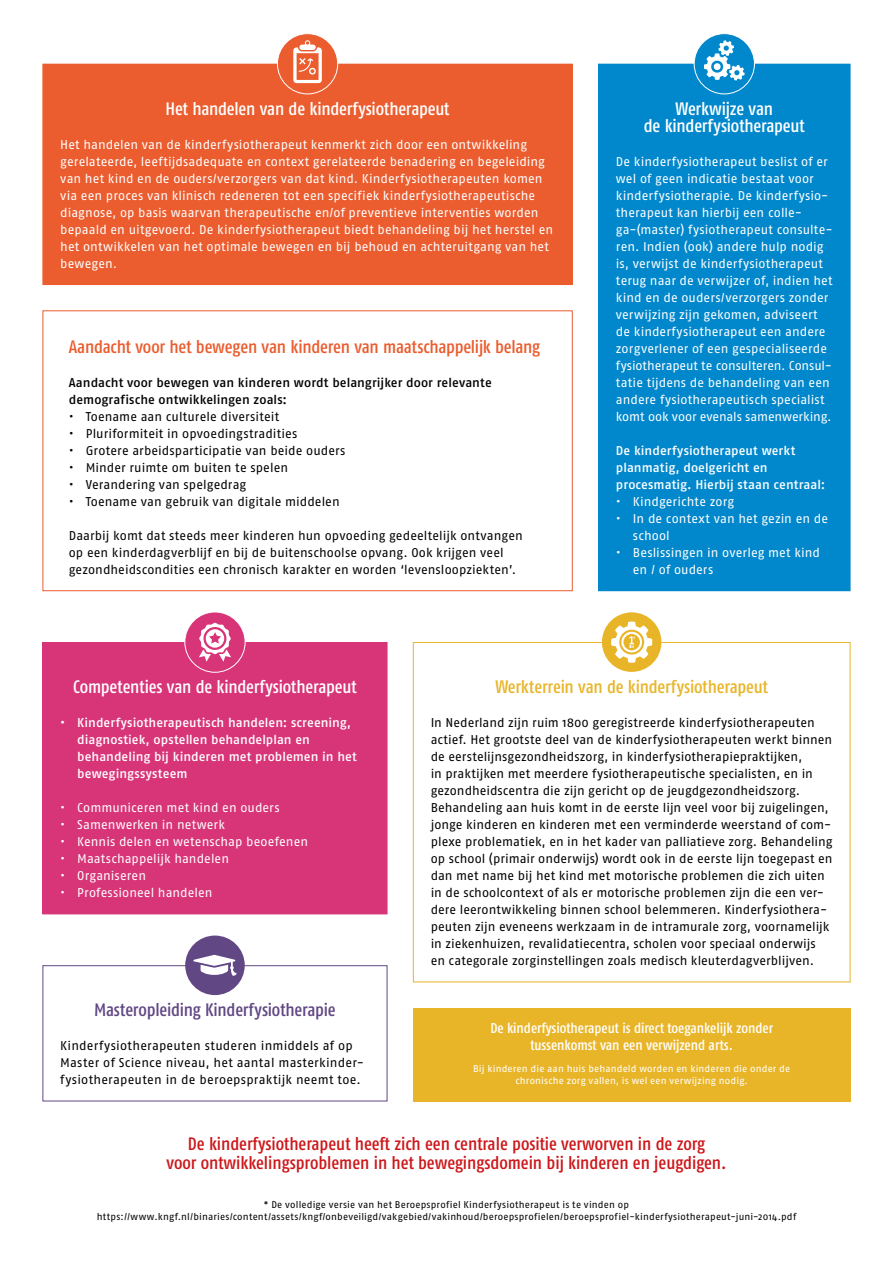
<style>
.page{position:relative;width:893px;height:1263px;background:#fff}
.page>*{position:absolute;margin:0;border:0;box-sizing:border-box;transform-origin:0 0}
.t1{font:500 18px/19.5px "Fago Co Tf";color:#cd171a;text-align:center}
.t2{font:500 18px/17px "Fago Co Tf";letter-spacing:-.015em;color:#fff;text-align:center}
.t3{font:500 18px "Fago Co Tf";letter-spacing:-.015em;color:#eb5c2e}
.t4{font:500 18px "Fago Co Tf";letter-spacing:-.01em;color:#e9b528}
.t5{font:500 18px "Fago Co Tf";letter-spacing:-.015em;color:#614784}
.t6{font:500 14.25px/17px "Fago Co Tf";color:#fff;text-align:center}
.t7{font:12.75px/17px "Fago No";letter-spacing:.005em;color:#000}
.t8{font:12.75px/17px "Fago No";letter-spacing:.005em;color:#fff}
.t9{font:500 12.75px/17px "Fago No";letter-spacing:.005em;color:#fff}
.t10{font:500 12.75px/17px "Fago No";letter-spacing:.005em;color:#000}
.t11{font:9.75px/12px "Fago No";letter-spacing:.02em;color:#000;text-align:center}
.t12{font:9.75px/12px "Fago No";letter-spacing:.015em;color:#fff;text-align:center}
</style>
<div class="page">
<div style="left:43px;top:310px;width:530px;height:281px;border:1px solid #eb5c2e"></div>
<div style="left:43px;top:64px;width:529px;height:221px;background:#eb5c2e"></div>
<div style="left:277px;top:34px;width:61px;height:60px;background:#eb5c2e;border-radius:50%"></div>
<div style="left:277px;top:33px;width:61px;height:61px;border:1px solid #fff;border-radius:50%"></div>
<svg style="left:293px;top:40px;width:29px;height:43px"></svg>
<div style="left:598px;top:64px;width:252px;height:527px;background:#0087cc"></div>
<div style="left:694px;top:34px;width:60px;height:60px;background:#0087cc;border-radius:50%"></div>
<div style="left:694px;top:33px;width:61px;height:61px;border:1px solid #fff;border-radius:50%"></div>
<svg style="left:704px;top:40px;width:41px;height:40px"></svg>
<div style="left:43px;top:642px;width:344px;height:272px;background:#d83478"></div>
<div style="left:185px;top:612px;width:60px;height:60px;background:#d83478;border-radius:50%"></div>
<div style="left:184px;top:612px;width:61px;height:61px;border:1px solid #fff;border-radius:50%"></div>
<svg style="left:199px;top:623px;width:32px;height:38px"></svg>
<div style="left:413px;top:642px;width:437px;height:340px;border:1px solid #e9b528"></div>
<div style="left:413px;top:1008px;width:437px;height:93px;background:#e9b528"></div>
<div style="left:602px;top:612px;width:59px;height:60px;background:#e9b528;border-radius:50%"></div>
<svg style="left:611px;top:622px;width:41px;height:41px"></svg>
<div style="left:43px;top:965px;width:344px;height:136px;border:1px solid #614784"></div>
<div style="left:185px;top:935px;width:60px;height:60px;background:#614784;border-radius:50%"></div>
<svg style="left:193px;top:955px;width:44px;height:21px"></svg>
<h1 class="t2" style="left:166px;top:100px;width:286px">Het handelen van de kinderfysiotherapeut</h1>
<p class="t8" style="left:60px;top:136px;width:495px">Het handelen van de kinderfysiotherapeut kenmerkt zich door een ontwikkeling gerelateerde, leeftijdsadequate en context gerelateerde benadering en begeleiding van het kind en de ouders/verzorgers van dat kind. Kinderfysiotherapeuten komen via een proces van klinisch redeneren tot een specifiek kinderfysiotherapeutische diagnose, op basis waarvan therapeutische en/of preventieve interventies worden bepaald en uitgevoerd. De kinderfysiotherapeut biedt behandeling bij het herstel en het ontwikkelen van het optimale bewegen en bij behoud en achteruitgang van het bewegen.</p>
<h1 class="t3" style="left:69px;top:336px;width:473px">Aandacht voor het bewegen van kinderen van maatschappelijk belang</h1>
<p class="t10" style="left:69px;top:374px;width:425px">Aandacht voor bewegen van kinderen wordt belangrijker door relevante demografische ontwikkelingen zoals:</p>
<p class="t7" style="left:69px;top:408px;width:212px">• Toename aan culturele diversiteit</p>
<p class="t7" style="left:69px;top:425px;width:230px">• Pluriformiteit in opvoedingstradities</p>
<p class="t7" style="left:69px;top:442px;width:278px">• Grotere arbeidsparticipatie van beide ouders</p>
<p class="t7" style="left:69px;top:459px;width:221px">• Minder ruimte om buiten te spelen</p>
<p class="t7" style="left:69px;top:476px;width:179px">• Verandering van spelgedrag</p>
<p class="t7" style="left:69px;top:493px;width:272px">• Toename van gebruik van digitale middelen</p>
<p class="t7" style="left:69px;top:527px;width:456px">Daarbij komt dat steeds meer kinderen hun opvoeding gedeeltelijk ontvangen op een kinderdagverblijf en bij de buitenschoolse opvang. Ook krijgen veel gezondheidscondities een chronisch karakter en worden ‘levensloopziekten’.</p>
<h1 class="t2" style="left:644px;top:100px;width:163px">Werkwijze van<br>de kinderfysiotherapeut</h1>
<p class="t8" style="left:616px;top:153px;width:218px">De kinderfysiotherapeut beslist of er wel of geen indicatie bestaat voor kinderfysiotherapie. De kinderfysio&shy;therapeut kan hierbij een colle&shy;ga-(master) fysiotherapeut consulte&shy;ren. Indien (ook) andere hulp nodig is, verwijst de kinderfysiotherapeut terug naar de verwijzer of, indien het kind en de ouders/verzorgers zonder verwijzing zijn gekomen, adviseert de kinderfysiotherapeut een andere zorgverlener of een gespecialiseerde fysiotherapeut te consulteren. Consul&shy;tatie tijdens de behandeling van een andere fysiotherapeutisch specialist komt ook voor evenals samenwerking.</p>
<p class="t9" style="left:616px;top:442px;width:211px">De kinderfysiotherapeut werkt planmatig, doelgericht en procesmatig. Hierbij staan centraal:</p>
<p class="t8" style="left:616px;top:493px;width:120px">• Kindgerichte zorg</p>
<p class="t8" style="left:633px;top:510px;width:197px;text-indent:-17px">• In de context van het gezin en de school</p>
<p class="t8" style="left:633px;top:544px;width:189px;text-indent:-17px">• Beslissingen in overleg met kind en / of ouders</p>
<h1 class="t2" style="left:73px;top:678px;width:285px">Competenties van de kinderfysiotherapeut</h1>
<p class="t9" style="left:77px;top:714px;width:281px;text-indent:-17px">• Kinderfysiotherapeutisch handelen: screening, diagnostiek, opstellen behandelplan en behandeling bij kinderen met problemen in het bewegingssysteem</p>
<p class="t8" style="left:60px;top:799px;width:221px">• Communiceren met kind en ouders</p>
<p class="t8" style="left:60px;top:816px;width:166px">• Samenwerken in netwerk</p>
<p class="t8" style="left:60px;top:833px;width:249px">• Kennis delen en wetenschap beoefenen</p>
<p class="t8" style="left:60px;top:850px;width:170px">• Maatschappelijk handelen</p>
<p class="t8" style="left:60px;top:867px;width:87px">• Organiseren</p>
<p class="t8" style="left:60px;top:884px;width:154px">• Professioneel handelen</p>
<h1 class="t5" style="left:94px;top:1000px;width:243px">Masteropleiding Kinderfysiotherapie</h1>
<p class="t7" style="left:60px;top:1037px;width:303px">Kinderfysiotherapeuten studeren inmiddels af op<br>Master of Science niveau, het aantal masterkinder&shy;fysiotherapeuten in de beroepspraktijk neemt toe.</p>
<h1 class="t4" style="left:495px;top:676px;width:274px">Werkterrein van de kinderfysiotherapeut</h1>
<p class="t7" style="left:431px;top:714px;width:403px">In Nederland zijn ruim 1800 geregistreerde kinderfysiotherapeuten actief. Het grootste deel van de kinderfysiotherapeuten werkt binnen de eerstelijnsgezondheidszorg, in kinderfysiotherapiepraktijken,<br>in praktijken met meerdere fysiotherapeutische specialisten, en in gezondheidscentra die zijn gericht op de jeugdgezondheidszorg.<br>Behandeling aan huis komt in de eerste lijn veel voor bij zuigelingen, jonge kinderen en kinderen met een verminderde weerstand of com&shy;plexe problematiek, en in het kader van palliatieve zorg. Behandeling op school (primair onderwijs) wordt ook in de eerste lijn toegepast en dan met name bij het kind met motorische problemen die zich uiten in de schoolcontext of als er motorische problemen zijn die een ver&shy;dere leerontwikkeling binnen school belemmeren. Kinderfysiothera&shy;peuten zijn eveneens werkzaam in de intramurale zorg, voornamelijk in ziekenhuizen, revalidatiecentra, scholen voor speciaal onderwijs en categorale zorginstellingen zoals medisch kleuterdagverblijven.</p>
<p class="t6" style="left:490px;top:1020px;width:284px">De kinderfysiotherapeut is direct toegankelijk zonder tussenkomst van een verwijzend arts.</p>
<p class="t12" style="left:473px;top:1063px;width:319px">Bij kinderen die aan huis behandeld worden en kinderen die onder de chronische zorg vallen, is wel een verwijzing nodig.</p>
<h1 class="t1" style="left:166px;top:1134px;width:561px">De kinderfysiotherapeut heeft zich een centrale positie verworven in de zorg<br>voor ontwikkelingsproblemen in het bewegingsdomein bij kinderen en jeugdigen.</h1>
<p class="t11" style="left:97px;top:1199px;width:701px">* De volledige versie van het Beroepsprofiel Kinderfysiotherapeut is te vinden op https://www.kngf.nl/binaries/content/assets/kngf/onbeveiligd/vakgebied/vakinhoud/beroepsprofielen/beroepsprofiel-kinderfysiotherapeut-juni-2014.pdf</p>
</div>
